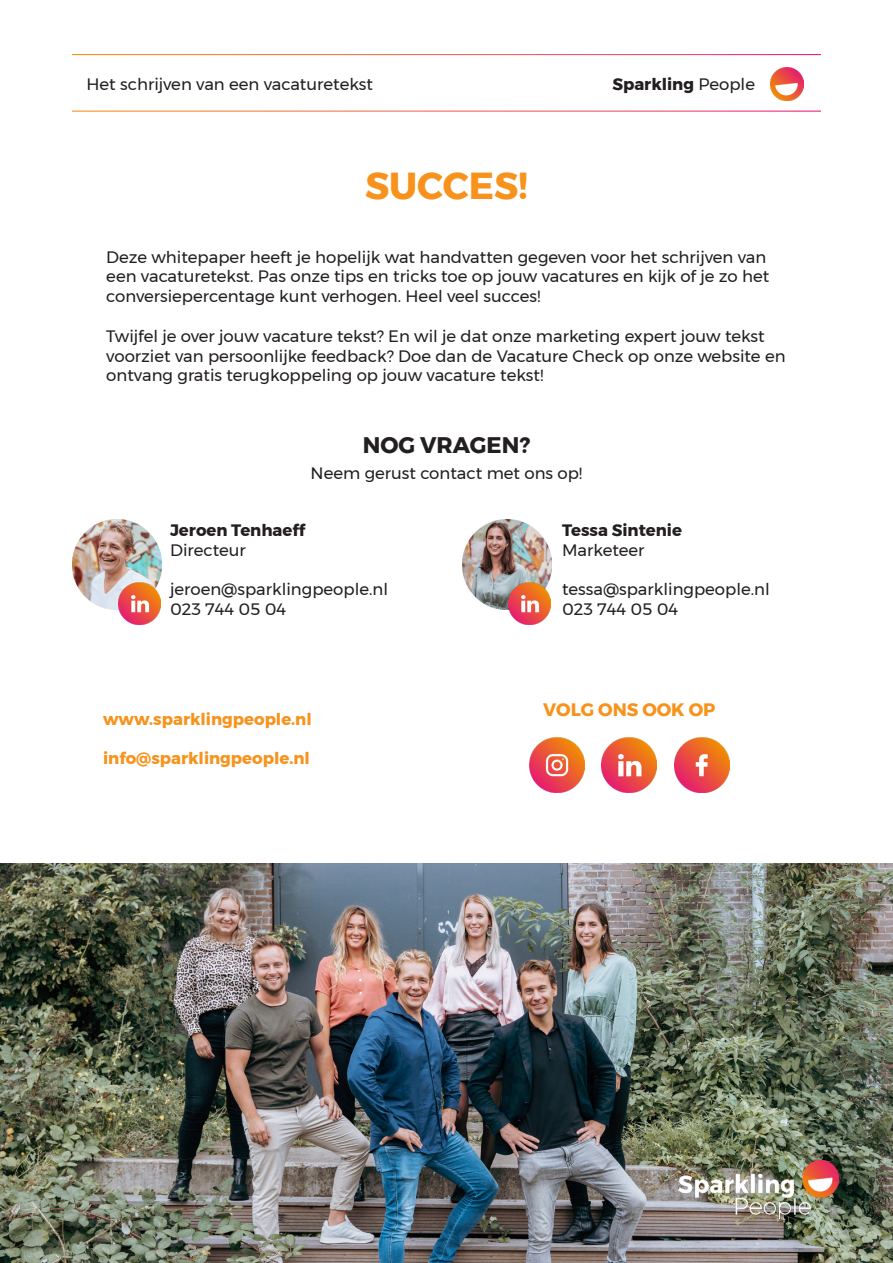
<style>
.page{position:relative;width:893px;height:1263px;background:#fff}
.page>*{position:absolute;margin:0;border:0;box-sizing:border-box;transform-origin:0 0}
.t1{font:700 37.5px "Montserrat";color:#f7931d}
.t2{font:700 22.5px "Montserrat";color:#231f20}
.t3{font:700 18px "Montserrat";color:#f7931d}
.t4{font:16.5px/19.8px "Montserrat";color:#231f20}
.t5{font:700 16.5px "Montserrat";color:#f7931d}
.t6{font:700 16.5px "Montserrat";color:#231f20}
.s1{font-weight:400}
</style>
<div class="page">
<img style="left:771px;top:68px;width:32px;height:32px">
<img style="left:0;top:863px;width:893px;height:400px">
<img style="left:72px;top:520px;width:89px;height:89px">
<img style="left:462px;top:520px;width:90px;height:89px">
<img style="left:508px;top:582px;width:42px;height:42px">
<img style="left:118px;top:582px;width:42px;height:42px">
<img style="left:678px;top:1161px;width:161px;height:57px">
<img style="left:529px;top:737px;width:56px;height:56px">
<img style="left:602px;top:737px;width:55px;height:56px">
<img style="left:674px;top:737px;width:55px;height:56px">
<p class="t4" style="left:87px;top:74px;width:288px">Het schrijven van een vacaturetekst</p>
<p class="t6" style="left:612px;top:71px;width:144px">Sparkling <span class="s1">People</span></p>
<p class="t1" style="left:365px;top:155px;width:164px">SUCCES!</p>
<p class="t4" style="left:106px;top:247px;width:664px">Deze whitepaper heeft je hopelijk wat handvatten gegeven voor het schrijven van een vacaturetekst. Pas onze tips en tricks toe op jouw vacatures en kijk of je zo het conversiepercentage kunt verhogen. Heel veel succes!</p>
<p class="t4" style="left:106px;top:326px;width:681px">Twijfel je over jouw vacature tekst? En wil je dat onze marketing expert jouw tekst voorziet van persoonlijke feedback? Doe dan de Vacature Check op onze website en ontvang gratis terugkoppeling op jouw vacature tekst!</p>
<p class="t2" style="left:363px;top:427px;width:169px">NOG VRAGEN?</p>
<p class="t4" style="left:311px;top:464px;width:273px">Neem gerust contact met ons op!</p>
<p class="t6" style="left:170px;top:517px;width:137px">Jeroen Tenhaeff</p>
<p class="t4" style="left:170px;top:540px;width:77px">Directeur</p>
<p class="t4" style="left:170px;top:579px;width:219px">jeroen@sparklingpeople.nl</p>
<p class="t4" style="left:170px;top:599px;width:118px">023 744 05 04</p>
<p class="t5" style="left:103px;top:705px;width:210px">www.sparklingpeople.nl</p>
<p class="t5" style="left:103px;top:745px;width:208px">info@sparklingpeople.nl</p>
<p class="t6" style="left:562px;top:517px;width:121px">Tessa Sintenie</p>
<p class="t4" style="left:562px;top:540px;width:84px">Marketeer</p>
<p class="t4" style="left:562px;top:579px;width:209px">tessa@sparklingpeople.nl</p>
<p class="t4" style="left:562px;top:599px;width:118px">023 744 05 04</p>
<p class="t3" style="left:543px;top:695px;width:174px">VOLG ONS OOK OP</p>
</div>
